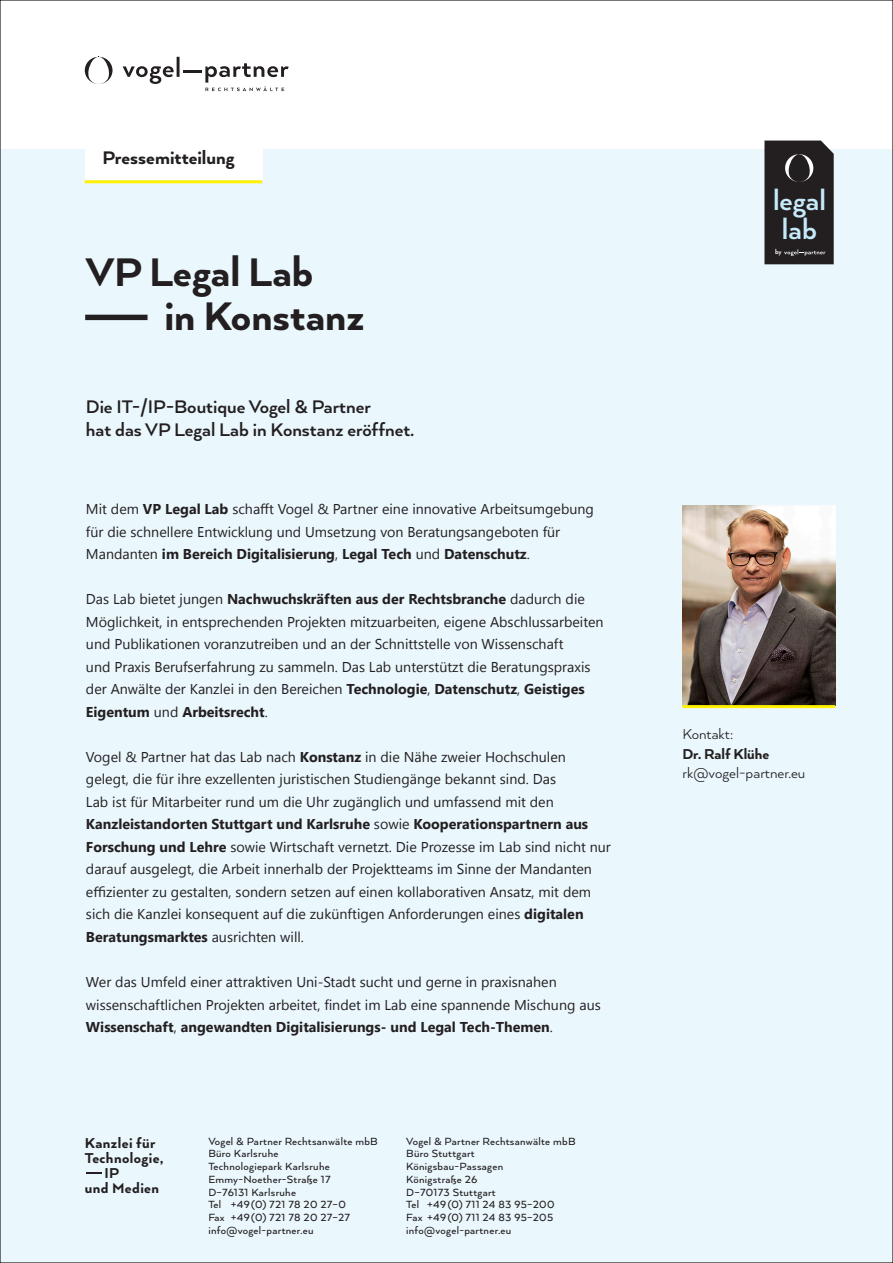
<style>
.page{position:relative;width:893px;height:1263px;background:#fff}
.page>*{position:absolute;margin:0;border:0;box-sizing:border-box;transform-origin:0 0}
.t1{font:800 46.05px/44.1px "Arquitecta";color:#231f20}
.t2{font:700 31.95px "Arquitecta";color:#c6eafa}
.t3{font:700 21px/22.5px "Arquitecta";color:#231f20}
.t4{font:800 21px "Arquitecta";color:#231f20}
.txt{font:800 16.5px "Arquitecta";letter-spacing:.025em;color:#231f20}
.txt-2{font:16.5px "Arquitecta";color:#231f20}
.txt-3{font:800 16.5px "Arquitecta";color:#231f20}
.txt-4{font:14.25px/22.5px "Segoe UI";color:#231f20}
.t5{font:500 12px "Arquitecta";letter-spacing:.025em;color:#231f20}
.t6{font:700 7.65px "Arquitecta";color:#fff}
.s1{font-weight:700}
</style>
<div class="page">
<div style="left:0;top:150px;width:893px;height:1113px;background:#eaf7fd"></div>
<svg style="left:764px;top:141px;width:70px;height:123px;background:#2d292a"></svg>
<div style="left:85px;top:122px;width:177px;height:58px;background:#fff"></div>
<svg style="left:86px;top:1172px;width:15px;height:2px"></svg>
<div style="left:85px;top:315px;width:63px;height:5px;background:#231f20"></div>
<img style="left:682px;top:505px;width:153px;height:200px">
<svg style="left:85px;top:57px;width:28px;height:27px"></svg>
<svg style="left:123px;top:57px;width:166px;height:34px"></svg>
<hr style="left:85px;top:180px;width:177px;height:3px;background:#fff101">
<hr style="left:682px;top:705px;width:153px;height:3px;background:#fff101">
<p class="t4" style="left:102px;top:145px;width:134px">Pressemitteilung</p>
<p class="t1" style="left:164px;top:248px;width:202px;text-indent:-79px">VP Legal Lab<br>in Konstanz</p>
<p class="t3" style="left:86px;top:395px;width:330px">Die IT-/IP-Boutique Vogel &amp; Partner<br>hat das VP Legal Lab in Konstanz eröffnet.</p>
<p class="txt-4" style="left:86px;top:498px;width:509px">Mit dem <span class="s1">VP Legal Lab</span> schafft Vogel &amp; Partner eine innovative Arbeitsumgebung für die schnellere Entwicklung und Umsetzung von Beratungsangeboten für<br>Mandanten <span class="s1">im Bereich Digitalisierung</span>, <span class="s1">Legal Tech</span> und <span class="s1">Datenschutz</span>.</p>
<p class="txt-4" style="left:86px;top:588px;width:519px">Das Lab bietet jungen <span class="s1">Nachwuchskräften aus der Rechtsbranche</span> dadurch die Möglichkeit, in entsprechenden Projekten mitzuarbeiten, eigene Abschlussarbeiten und Publikationen voranzutreiben und an der Schnittstelle von Wissenschaft<br>und Praxis Berufserfahrung zu sammeln. Das Lab unterstützt die Beratungspraxis der Anwälte der Kanzlei in den Bereichen <span class="s1">Technologie</span>, <span class="s1">Datenschutz</span>, <span class="s1">Geistiges Eigentum</span> und <span class="s1">Arbeitsrecht</span>.</p>
<p class="txt-4" style="left:86px;top:745px;width:526px">Vogel &amp; Partner hat das Lab nach <span class="s1">Konstanz</span> in die Nähe zweier Hochschulen gelegt, die für ihre exzellenten juristischen Studiengänge bekannt sind. Das<br>Lab ist für Mitarbeiter rund um die Uhr zugänglich und umfassend mit den <span class="s1">Kanzleistandorten Stuttgart und Karlsruhe</span> sowie <span class="s1">Kooperationspartnern aus Forschung und Lehre</span> sowie Wirtschaft vernetzt. Die Prozesse im Lab sind nicht nur darauf ausgelegt, die Arbeit innerhalb der Projektteams im Sinne der Mandanten effizienter zu gestalten, sondern setzen auf einen kollaborativen Ansatz, mit dem sich die Kanzlei konsequent auf die zukünftigen Anforderungen eines <span class="s1">digitalen Beratungsmarktes</span> ausrichten will.</p>
<p class="txt-4" style="left:86px;top:970px;width:516px">Wer das Umfeld einer attraktiven Uni-Stadt sucht und gerne in praxisnahen wissenschaftlichen Projekten arbeitet, findet im Lab eine spannende Mischung aus<br><span class="s1">Wissenschaft</span>, <span class="s1">angewandten Digitalisierungs- und Legal Tech-Themen</span>.</p>
<p class="txt" style="left:85px;top:1133px;width:72px">Kanzlei für</p>
<p class="txt" style="left:85px;top:1148px;width:80px">Technologie,</p>
<p class="txt" style="left:104px;top:1163px;width:16px">IP</p>
<p class="txt" style="left:85px;top:1178px;width:76px">und Medien</p>
<p class="t5" style="left:208px;top:1133px;width:171px">Vogel &amp; Partner Rechtsanwälte mbB</p>
<p class="t5" style="left:208px;top:1146px;width:72px">Büro Karlsruhe</p>
<p class="t5" style="left:208px;top:1159px;width:123px">Technologiepark Karlsruhe</p>
<p class="t5" style="left:208px;top:1172px;width:124px">Emmy-Noether-Straße 17</p>
<p class="t5" style="left:208px;top:1184px;width:89px">D–76131 Karlsruhe</p>
<p class="t5" style="left:208px;top:1197px;width:139px">Tel +49 (0) 721 78 20 27–0</p>
<p class="t5" style="left:208px;top:1210px;width:143px">Fax +49 (0) 721 78 20 27–27</p>
<p class="t5" style="left:208px;top:1223px;width:107px">info@vogel-partner.eu</p>
<p class="t5" style="left:406px;top:1133px;width:171px">Vogel &amp; Partner Rechtsanwälte mbB</p>
<p class="t5" style="left:406px;top:1146px;width:70px">Büro Stuttgart</p>
<p class="t5" style="left:406px;top:1159px;width:98px">Königsbau-Passagen</p>
<p class="t5" style="left:406px;top:1172px;width:73px">Königstraße 26</p>
<p class="t5" style="left:406px;top:1184px;width:91px">D–70173 Stuttgart</p>
<p class="t5" style="left:406px;top:1197px;width:150px">Tel +49 (0) 711 24 83 95–200</p>
<p class="t5" style="left:406px;top:1210px;width:148px">Fax +49 (0) 711 24 83 95–205</p>
<p class="t5" style="left:406px;top:1223px;width:107px">info@vogel-partner.eu</p>
<p class="t2" style="left:773px;top:180px;width:54px">legal</p>
<p class="t2" style="left:782px;top:210px;width:37px">lab</p>
<p class="t6" style="left:775px;top:247px;width:8px">by</p>
<p class="txt-2" style="left:682px;top:724px;width:52px">Kontakt:</p>
<p class="txt-3" style="left:682px;top:743px;width:88px">Dr. Ralf Klühe</p>
<p class="txt-2" style="left:682px;top:763px;width:124px">rk@vogel-partner.eu</p>
</div>
